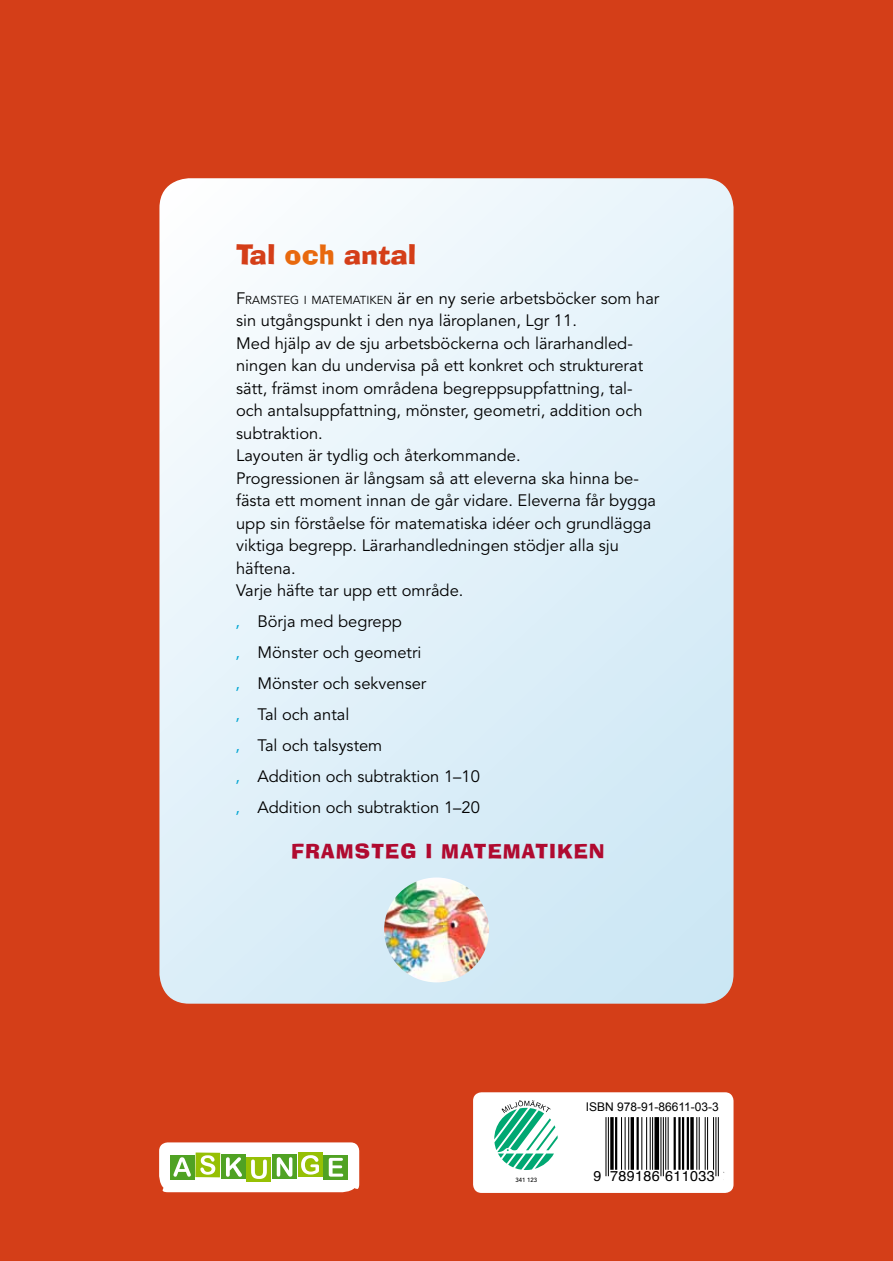
<style>
.page{position:relative;width:893px;height:1261px;background:#d43e18}
.page>*{position:absolute;margin:0;border:0;box-sizing:border-box;transform-origin:0 0}
.t1{font:27px "Ad Lib BT";color:#d43e18}
.t2{font:19.5px "Ad Lib BT";letter-spacing:.06em;color:#b00a30}
.t3{font:16.5px/22.5px "Avenir";color:#000}
.t4{font:14.4px "Helvetica";letter-spacing:.025em;color:#000}
.t5{font:12px "Arial";color:#000}
.t6{font:500 6px "Avenir";color:#000}
.s1{color:#e8690e}
.s2{font-style:inherit}
.s3{font-size:11.55px}
.s4{font-family:"Myriad Pro";color:#00a5d2}
</style>
<div class="page">
<svg style="left:159px;top:178px;width:574px;height:825px;background:#e2f0f8"></svg>
<svg style="left:159px;top:1142px;width:200px;height:50px;background:#d0e1b0"></svg>
<div style="left:473px;top:1092px;width:260px;height:101px;background:#fff;border-radius:9px"></div>
<svg style="left:588px;top:1117px;width:136px;height:64px"></svg>
<hr style="left:605px;top:1117px;width:1px;height:59px;background:#000">
<hr style="left:608px;top:1117px;width:1px;height:59px;background:#000">
<svg style="left:610px;top:1117px;width:4px;height:52px"></svg>
<hr style="left:615px;top:1117px;width:2px;height:52px;background:#000">
<hr style="left:621px;top:1117px;width:1px;height:52px;background:#000">
<hr style="left:625px;top:1117px;width:1px;height:52px;background:#000">
<hr style="left:628px;top:1117px;width:1px;height:52px;background:#000">
<hr style="left:631px;top:1117px;width:3px;height:52px;background:#000">
<hr style="left:636px;top:1117px;width:3px;height:52px;background:#000">
<hr style="left:641px;top:1117px;width:1px;height:52px;background:#000">
<hr style="left:646px;top:1117px;width:1px;height:52px;background:#000">
<hr style="left:650px;top:1117px;width:1px;height:52px;background:#000">
<hr style="left:652px;top:1117px;width:1px;height:52px;background:#000">
<div style="left:654px;top:1117px;width:5px;height:52px;background:#000"></div>
<hr style="left:660px;top:1117px;width:1px;height:59px;background:#000">
<hr style="left:663px;top:1117px;width:1px;height:59px;background:#000">
<hr style="left:665px;top:1117px;width:1px;height:52px;background:#000">
<hr style="left:668px;top:1117px;width:1px;height:52px;background:#000">
<hr style="left:674px;top:1117px;width:2px;height:52px;background:#000">
<hr style="left:678px;top:1117px;width:3px;height:52px;background:#000">
<hr style="left:682px;top:1117px;width:2px;height:52px;background:#000">
<hr style="left:687px;top:1117px;width:2px;height:52px;background:#000">
<svg style="left:690px;top:1117px;width:4px;height:52px"></svg>
<hr style="left:696px;top:1117px;width:1px;height:52px;background:#000">
<hr style="left:699px;top:1117px;width:1px;height:52px;background:#000">
<hr style="left:705px;top:1117px;width:1px;height:52px;background:#000">
<hr style="left:707px;top:1117px;width:1px;height:52px;background:#000">
<hr style="left:713px;top:1117px;width:1px;height:52px;background:#000">
<hr style="left:715px;top:1117px;width:1px;height:59px;background:#000">
<hr style="left:718px;top:1117px;width:1px;height:59px;background:#000">
<svg style="left:722px;top:1171px;width:2px;height:9px"></svg>
<svg style="left:494px;top:1100px;width:64px;height:70px"></svg>
<img style="left:384px;top:877px;width:105px;height:105px;border-radius:52px">
<p class="t1" style="left:236px;top:237px;width:182px">TAL <span class="s1">OCH</span> ANTAL</p>
<p class="t3" style="left:236px;top:287px;width:425px"><span class="s2">F</span><span class="s3">RAMSTEG I MATEMATIKEN</span> är en ny serie arbetsböcker som har sin utgångspunkt i den nya läroplanen, Lgr 11.<br>Med hjälp av de sju arbetsböckerna och lärarhandled&shy;ningen kan du undervisa på ett konkret och strukturerat sätt, främst inom områdena begreppsuppfattning, tal&shy;och antalsuppfattning, mönster, geometri, addition och subtraktion.<br>Layouten är tydlig och återkommande.<br>Progressionen är långsam så att eleverna ska hinna be&shy;fästa ett moment innan de går vidare. Eleverna får bygga upp sin förståelse för matematiska idéer och grundlägga viktiga begrepp. Lärarhandledningen stödjer alla sju häftena.<br>Varje häfte tar upp ett område.</p>
<p class="t3" style="left:236px;top:606px;width:245px;line-height:31px"><span class="s4">,</span> Börja med begrepp<br><span class="s4">,</span> Mönster och geometri<br><span class="s4">,</span> Mönster och sekvenser<br><span class="s4">,</span> Tal och antal<br><span class="s4">,</span> Tal och talsystem<br><span class="s4">,</span> Addition och subtraktion 1–10 <span class="s4">,</span> Addition och subtraktion 1–20</p>
<p class="t2" style="left:291px;top:839px;width:315px">FRAMSTEG I MATEMATIKEN</p>
<p class="t6" style="left:516px;top:1176px;width:23px">341 123</p>
<p class="t5" style="left:586px;top:1098px;width:135px">ISBN 978-91-86611-03-3</p>
<p class="t4" style="left:593px;top:1165px;width:123px">9 789186 611033</p>
</div>
